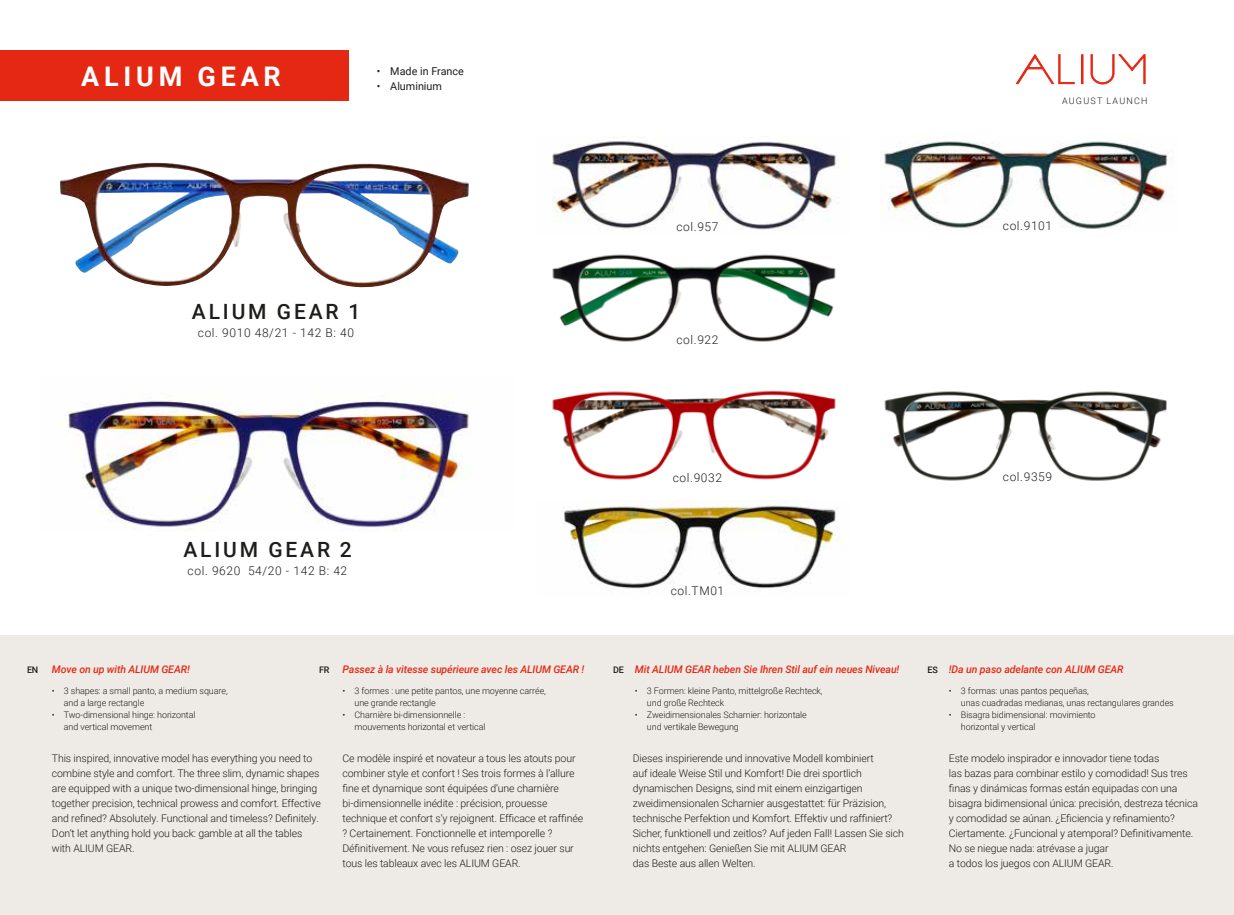
<style>
.page{position:relative;width:1234px;height:915px;background:#fff}
.page>*{position:absolute;margin:0;border:0;box-sizing:border-box;transform-origin:0 0}
.t1{font:700 27px "Roboto";letter-spacing:.175em;color:#fff}
.t2{font:500 21px "Roboto";letter-spacing:.135em;color:#1d1d1b}
.t3{font:300 12px "Roboto";letter-spacing:.05em;color:#1d1d1b}
.t4{font:10.8px "Roboto";color:#1d1d1b}
.t5{font:300 10.5px/15px "Roboto";letter-spacing:-.01em;color:#1d1d1b}
.t6{font:italic 500 10.5px "Roboto";letter-spacing:-.01em;color:#e52813}
.t7{font:300 9px/12px "Roboto";letter-spacing:-.01em;color:#1d1d1b}
.t8{font:300 9px "Roboto";letter-spacing:.135em;color:#1d1d1b}
.t9{font:500 9px "Roboto";letter-spacing:-.025em;color:#1d1d1b}
</style>
<div class="page">
<div style="left:0;top:634px;width:1233px;height:280px;background:#eeebe6"></div>
<div style="left:0;top:50px;width:349px;height:51px;background:#e52813"></div>
<div style="left:1081px;top:54px;width:2px;height:30px;border:1px solid #e52813"></div>
<svg style="left:1090px;top:54px;width:55px;height:31px"></svg>
<svg style="left:1015px;top:54px;width:59px;height:31px"></svg>
<img style="left:552px;top:137px;width:287px;height:93px">
<img style="left:552px;top:390px;width:284px;height:90px">
<img style="left:552px;top:254px;width:284px;height:88px">
<img style="left:562px;top:500px;width:280px;height:89px">
<img style="left:881px;top:141px;width:292px;height:88px">
<img style="left:884px;top:391px;width:283px;height:90px">
<img style="left:60px;top:163px;width:408px;height:125px">
<img style="left:65px;top:393px;width:405px;height:138px">
<h1 class="t1" style="left:81px;top:58px;width:201px">ALIUM GEAR</h1>
<p class="t4" style="left:376px;top:63px;width:89px">• Made in France</p>
<p class="t4" style="left:376px;top:78px;width:67px">• Aluminium</p>
<h2 class="t2" style="left:192px;top:297px;width:170px">ALIUM GEAR 1</h2>
<p class="t3" style="left:198px;top:324px;width:158px">col. 9010 48/21 - 142 B: 40</p>
<p class="t3" style="left:676px;top:218px;width:43px">col.957</p>
<p class="t3" style="left:676px;top:331px;width:43px">col.922</p>
<p class="t8" style="left:1061px;top:94px;width:87px">AUGUST LAUNCH</p>
<p class="t3" style="left:1002px;top:217px;width:51px">col.9101</p>
<h2 class="t2" style="left:183px;top:534px;width:170px">ALIUM GEAR 2</h2>
<p class="t3" style="left:187px;top:562px;width:161px">col. 9620 54/20 - 142 B: 42</p>
<p class="t3" style="left:672px;top:469px;width:51px">col.9032</p>
<p class="t3" style="left:670px;top:582px;width:55px">col.TM01</p>
<p class="t3" style="left:1002px;top:468px;width:51px">col.9359</p>
<p class="t6" style="left:634px;top:662px;width:266px">Mit ALIUM GEAR heben Sie Ihren Stil auf ein neues Niveau!</p>
<p class="t7" style="left:646px;top:684px;width:177px;text-indent:-12px">• 3 Formen: kleine Panto, mittelgroße Rechteck, und große Rechteck</p>
<p class="t7" style="left:646px;top:708px;width:161px;text-indent:-12px">• Zweidimensionales Scharnier: horizontale und vertikale Bewegung</p>
<p class="t6" style="left:52px;top:662px;width:139px">Move on up with ALIUM GEAR!</p>
<p class="t7" style="left:64px;top:684px;width:165px;text-indent:-12px">• 3 shapes: a small panto, a medium square, and a large rectangle</p>
<p class="t7" style="left:64px;top:708px;width:133px;text-indent:-12px">• Two-dimensional hinge: horizontal and vertical movement</p>
<p class="t6" style="left:342px;top:662px;width:243px">Passez à la vitesse supérieure avec les ALIUM GEAR !</p>
<p class="t7" style="left:354px;top:684px;width:193px;text-indent:-12px">• 3 formes : une petite pantos, une moyenne carrée, une grande rectangle</p>
<p class="t7" style="left:354px;top:708px;width:132px;text-indent:-12px">• Charnière bi-dimensionnelle : mouvements horizontal et vertical</p>
<p class="t9" style="left:27px;top:663px;width:13px">EN</p>
<p class="t9" style="left:319px;top:663px;width:12px">FR</p>
<p class="t9" style="left:613px;top:663px;width:12px">DE</p>
<p class="t9" style="left:927px;top:663px;width:12px">ES</p>
<p class="t5" style="left:52px;top:749px;width:270px">This inspired, innovative model has everything you need to combine style and comfort. The three slim, dynamic shapes are equipped with a unique two-dimensional hinge, bringing together precision, technical prowess and comfort. Effective and refined? Absolutely. Functional and timeless? Definitely.<br>Don’t let anything hold you back: gamble at all the tables with ALIUM GEAR.</p>
<p class="t5" style="left:342px;top:749px;width:242px">Ce modèle inspiré et novateur a tous les atouts pour combiner style et confort ! Ses trois formes à l’allure fine et dynamique sont équipées d’une charnière bi-dimensionnelle inédite : précision, prouesse technique et confort s’y rejoignent. Efficace et raffinée ? Certainement. Fonctionnelle et intemporelle ?<br>Définitivement. Ne vous refusez rien : osez jouer sur tous les tableaux avec les ALIUM GEAR.</p>
<p class="t5" style="left:632px;top:749px;width:272px">Dieses inspirierende und innovative Modell kombiniert<br>auf ideale Weise Stil und Komfort! Die drei sportlich dynamischen Designs, sind mit einem einzigartigen zweidimensionalen Scharnier ausgestattet: für Präzision, technische Perfektion und Komfort. Effektiv und raffiniert?<br>Sicher, funktionell und zeitlos? Auf jeden Fall! Lassen Sie sich nichts entgehen: Genießen Sie mit ALIUM GEAR<br>das Beste aus allen Welten.</p>
<p class="t6" style="left:948px;top:662px;width:176px">!Da un paso adelante con ALIUM GEAR</p>
<p class="t7" style="left:960px;top:684px;width:214px;text-indent:-12px">• 3 formas: unas pantos pequeñas,<br>unas cuadradas medianas, unas rectangulares grandes</p>
<p class="t7" style="left:960px;top:708px;width:136px;text-indent:-12px">• Bisagra bidimensional: movimiento horizontal y vertical</p>
<p class="t5" style="left:948px;top:749px;width:250px">Este modelo inspirador e innovador tiene todas<br>las bazas para combinar estilo y comodidad! Sus tres finas y dinámicas formas están equipadas con una bisagra bidimensional única: precisión, destreza técnica y comodidad se aúnan. ¿Eficiencia y refinamiento?<br>Ciertamente. ¿Funcional y atemporal? Definitivamente.<br>No se niegue nada: atrévase a jugar<br>a todos los juegos con ALIUM GEAR.</p>
</div>
